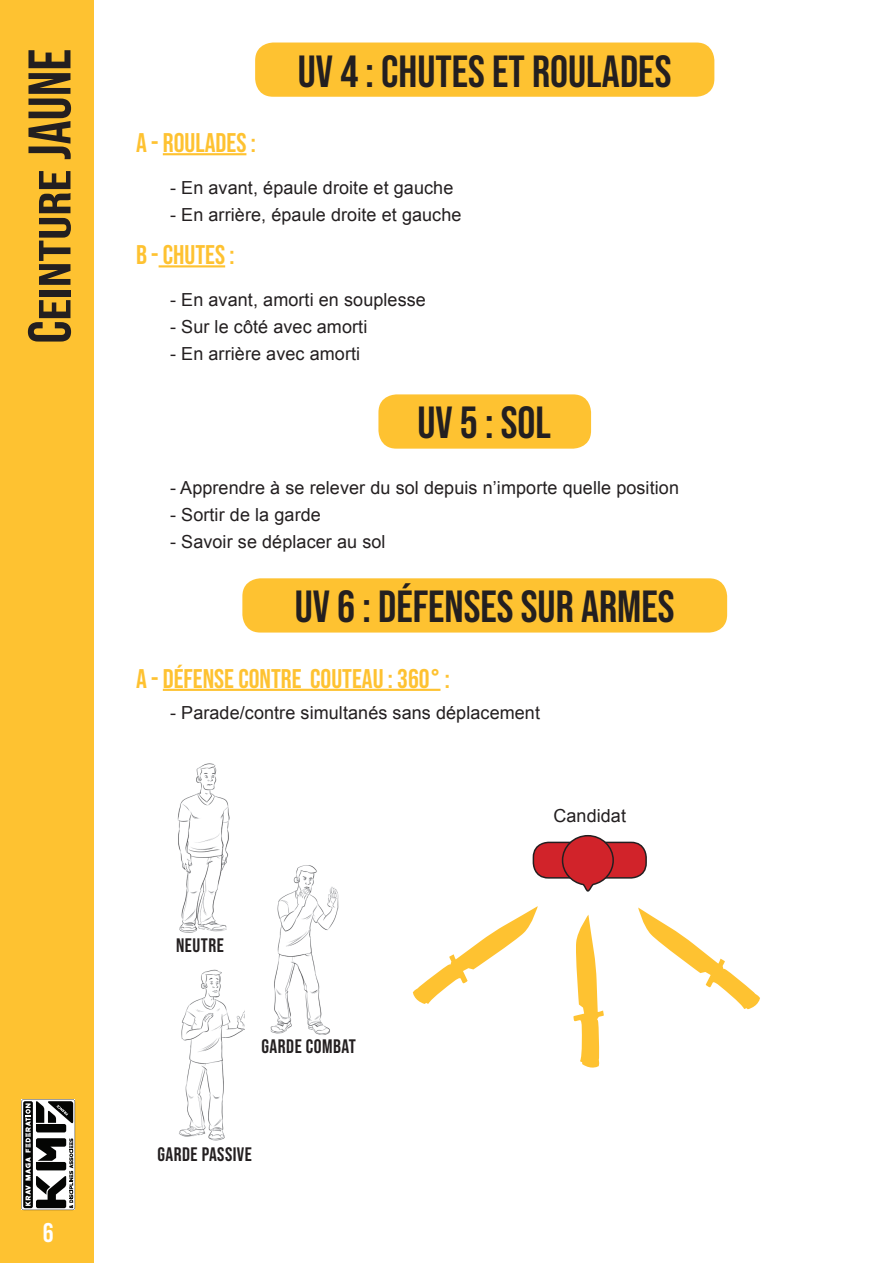
<style>
.page{position:relative;width:893px;height:1263px;background:#fff}
.page>*{position:absolute;margin:0;border:0;box-sizing:border-box;transform-origin:0 0}
.t1{font:45px "Bebas Neue";color:#231f20}
.t2{font:45px "Bebas Neue";color:#231f20;scale:1.33 1}
.t3{font:27px "Bebas Neue";color:#fec231}
.t4{font:27px "Bebas Neue";color:#fff}
.t5{font:19.5px "Bebas Neue";letter-spacing:.025em;color:#231f20}
.t6{font:18px "Arial";letter-spacing:.005em;color:#231f20}
.s1{font-size:60px}
</style>
<div class="page">
<div style="left:0;top:0;width:94px;height:1263px;background:#fec231"></div>
<svg style="left:21px;top:1099px;width:54px;height:111px"></svg>
<div style="left:255px;top:43px;width:459px;height:54px;background:#fec231;border-radius:18px"></div>
<hr style="left:163px;top:153px;width:83px;height:2px;background:#fec231">
<hr style="left:159px;top:265px;width:66px;height:2px;background:#fec231">
<div style="left:378px;top:394px;width:213px;height:55px;background:#fec231;border-radius:18px"></div>
<div style="left:242px;top:578px;width:485px;height:54px;background:#fec231;border-radius:18px"></div>
<hr style="left:163px;top:689px;width:277px;height:2px;background:#fec231">
<img style="left:270px;top:865px;width:69px;height:170px">
<img style="left:177px;top:763px;width:53px;height:170px">
<img style="left:179px;top:969px;width:65px;height:172px">
<div style="left:533px;top:842px;width:113px;height:36px;background:#d1232a;border-radius:15px"></div>
<div style="left:533px;top:842px;width:114px;height:37px;border:2px solid #231f20;border-radius:15px"></div>
<svg style="left:561px;top:835px;width:54px;height:57px"></svg>
<svg style="left:573px;top:915px;width:31px;height:153px"></svg>
<svg style="left:638px;top:907px;width:122px;height:103px"></svg>
<svg style="left:413px;top:906px;width:125px;height:98px"></svg>
<h1 class="t2" style="left:29px;top:344px;width:223px;rotate:-90deg"><span class="s1">C</span>EINTURE <span class="s1">JAUNE</span></h1>
<h2 class="t4" style="left:43px;top:1217px;width:12px">6</h2>
<h1 class="t1" style="left:298px;top:45px;width:375px">UV 4 : CHUTES ET ROULADES</h1>
<h2 class="t3" style="left:136px;top:127px;width:121px">A - ROULADES :</h2>
<p class="t6" style="left:170px;top:176px;width:285px">- En avant, épaule droite et gauche</p>
<p class="t6" style="left:170px;top:203px;width:293px">- En arrière, épaule droite et gauche</p>
<h2 class="t3" style="left:136px;top:240px;width:100px">B - CHUTES :</h2>
<p class="t6" style="left:170px;top:288px;width:257px">- En avant, amorti en souplesse</p>
<p class="t6" style="left:170px;top:315px;width:199px">- Sur le côté avec amorti</p>
<p class="t6" style="left:170px;top:342px;width:192px">- En arrière avec amorti</p>
<h1 class="t1" style="left:417px;top:397px;width:135px">UV 5 : SOL</h1>
<p class="t6" style="left:170px;top:476px;width:510px">- Apprendre à se relever du sol depuis n’importe quelle position</p>
<p class="t6" style="left:170px;top:503px;width:152px">- Sortir de la garde</p>
<p class="t6" style="left:170px;top:530px;width:217px">- Savoir se déplacer au sol</p>
<h1 class="t1" style="left:295px;top:581px;width:381px">UV 6 : DÉFENSES SUR ARMES</h1>
<h2 class="t3" style="left:136px;top:663px;width:315px">A - DÉFENSE CONTRE COUTEAU : 360° :</h2>
<p class="t6" style="left:170px;top:701px;width:371px">- Parade/contre simultanés sans déplacement</p>
<p class="t6" style="left:553px;top:804px;width:74px">Candidat</p>
<p class="t5" style="left:176px;top:934px;width:49px">NEUTRE</p>
<p class="t5" style="left:261px;top:1035px;width:96px">GARDE COMBAT</p>
<p class="t5" style="left:157px;top:1143px;width:96px">GARDE PASSIVE</p>
</div>
